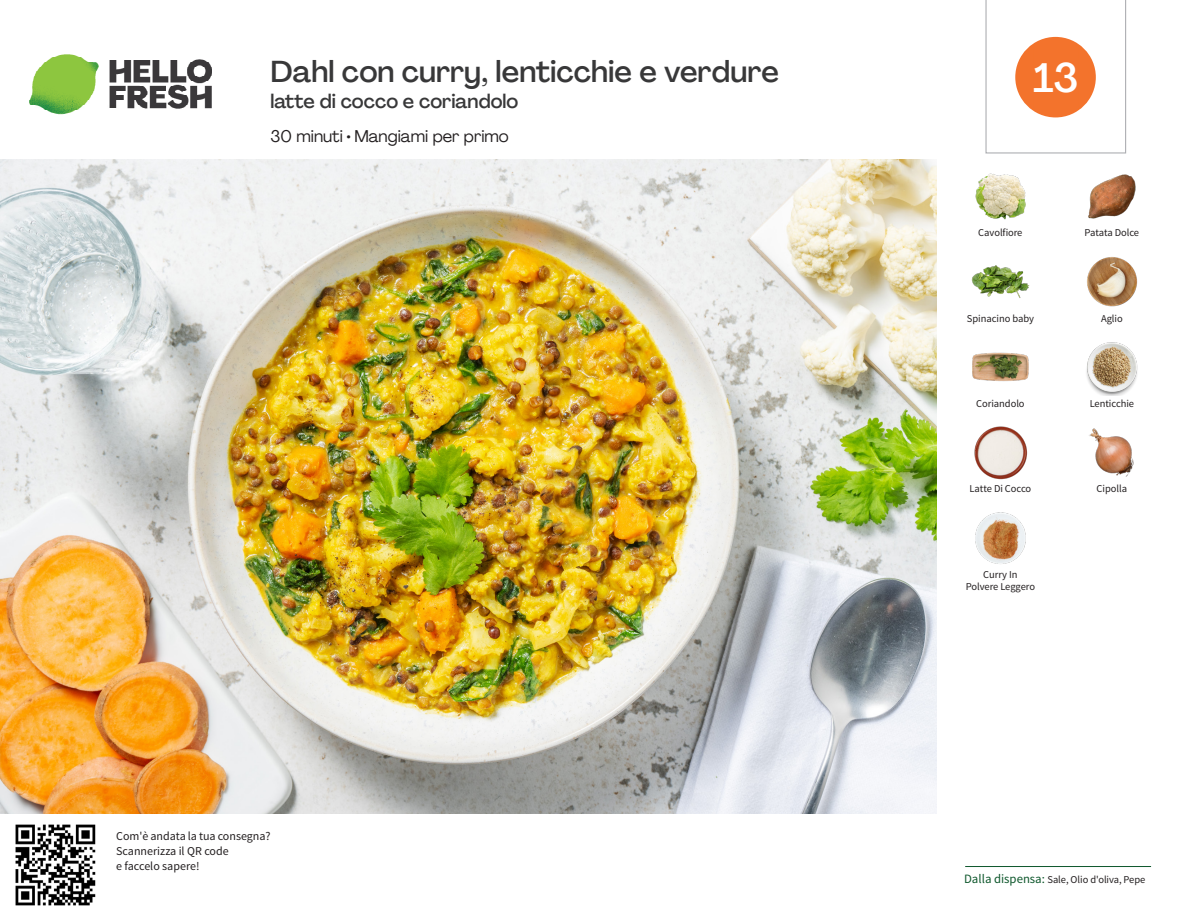
<style>
.page{position:relative;width:1188px;height:918px;background:#fff}
.page>*{position:absolute;margin:0;border:0;box-sizing:border-box;transform-origin:0 0}
._24_Recipe_Nr_Bag{font:500 40.5px "Agrandir";color:#fff}
._15_Titel_UK{font:500 30px "Agrandir";color:#383839}
._15_Titel_UK-2{font:500 19.5px "Agrandir";color:#383839}
._02_Box_Type{font:16.5px "Agrandir";color:#231f20}
._06_Before_Start{font:12px/15px "Source Sans Pro";color:#231f20}
._18_FRONT_ingredient{font:10.5px/12px "Source Sans Pro";letter-spacing:-.005em;color:#231f20;text-align:center}
.t1{font:10.5px "Source Sans Variable";letter-spacing:-.005em;color:#231f20}
.s1{font-family:"Source Sans Pro";font-size:12.75px;color:#0e572c}
</style>
<div class="page">
<img style="left:30px;top:54px;width:181px;height:61px">
<hr style="left:965px;top:866px;width:186px;height:1px;background:#0e572c">
<img style="left:0;top:159px;width:936px;height:655px">
<img style="left:1088px;top:174px;width:48px;height:45px">
<img style="left:975px;top:173px;width:51px;height:47px">
<img style="left:1087px;top:257px;width:51px;height:50px">
<img style="left:972px;top:265px;width:57px;height:33px">
<img style="left:1086px;top:342px;width:52px;height:54px">
<img style="left:972px;top:352px;width:57px;height:30px">
<img style="left:1089px;top:428px;width:45px;height:49px">
<img style="left:974px;top:426px;width:53px;height:53px">
<img style="left:975px;top:512px;width:51px;height:52px">
<img style="left:15px;top:824px;width:81px;height:82px">
<svg style="left:985px;top:0;width:141px;height:154px"></svg>
<p class="_15_Titel_UK" style="left:271px;top:53px;width:510px">Dahl con curry, lenticchie e verdure</p>
<p class="_15_Titel_UK-2" style="left:271px;top:89px;width:249px">latte di cocco e coriandolo</p>
<p class="_02_Box_Type" style="left:271px;top:126px;width:240px">30 minuti • Mangiami per primo</p>
<p class="_06_Before_Start" style="left:116px;top:829px;width:156px">Com'è andata la tua consegna?<br>Scannerizza il QR code<br>e faccelo sapere!</p>
<p class="_24_Recipe_Nr_Bag" style="left:1033px;top:53px;width:46px">13</p>
<p class="_18_FRONT_ingredient" style="left:978px;top:227px;width:46px">Cavolfiore</p>
<p class="_18_FRONT_ingredient" style="left:1085px;top:227px;width:56px">Patata Dolce</p>
<p class="_18_FRONT_ingredient" style="left:967px;top:312px;width:69px">Spinacino baby</p>
<p class="_18_FRONT_ingredient" style="left:1101px;top:312px;width:23px">Aglio</p>
<p class="_18_FRONT_ingredient" style="left:976px;top:398px;width:50px">Coriandolo</p>
<p class="_18_FRONT_ingredient" style="left:1090px;top:398px;width:46px">Lenticchie</p>
<p class="_18_FRONT_ingredient" style="left:970px;top:483px;width:63px">Latte Di Cocco</p>
<p class="_18_FRONT_ingredient" style="left:1097px;top:483px;width:32px">Cipolla</p>
<p class="_18_FRONT_ingredient" style="left:966px;top:568px;width:71px">Curry In<br>Polvere Leggero</p>
<p class="t1" style="left:964px;top:873px;width:183px"><span class="s1">Dalla dispensa:</span> Sale, Olio d'oliva, Pepe</p>
</div>
